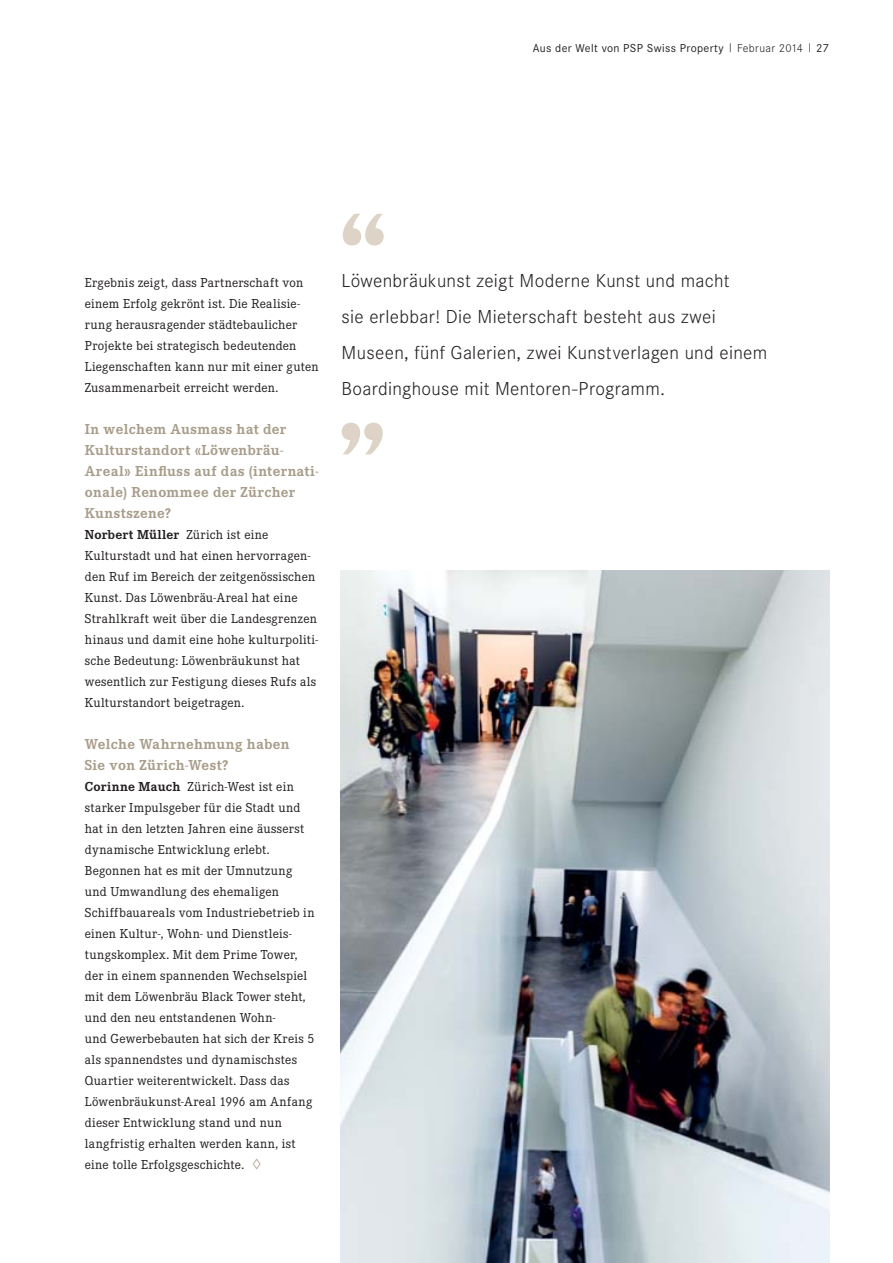
<style>
.page{position:relative;width:893px;height:1263px;background:#fff}
.page>*{position:absolute;margin:0;border:0;box-sizing:border-box;transform-origin:0 0}
.t1{font:700 135px "Corporate A";color:#ddd4c7}
.t2{font:300 19.5px/36px "Corporate S";letter-spacing:.015em;color:#231f20}
.t3{font:700 15px/21px "Corporate E";letter-spacing:.03em;color:#a89d8b}
.t4{font:13.5px/21px "Corporate E";letter-spacing:.02em;color:#231f20}
.t5{font:12px "Corporate S";letter-spacing:.03em;color:#231f20}
.s1{font-weight:300;font-size:9px}
.s2{font-weight:300}
.s3{font-weight:700}
.s4{font-size:15px;color:#a89d8b}
</style>
<div class="page">
<img style="left:340px;top:571px;width:489px;height:692px">
<p class="t5" style="left:533px;top:43px;width:298px">Aus der Welt von PSP Swiss Property <span class="s1">|</span> <span class="s2">Februar 2014</span> <span class="s1">|</span> 27</p>
<p class="t4" style="left:85px;top:273px;width:220px">Ergebnis zeigt, dass Partnerschaft von einem Erfolg gekrönt ist. Die Realisie&shy;rung herausragender städtebaulicher</p>
<p class="t4" style="left:85px;top:336px;width:235px">Projekte bei strategisch bedeutenden<br>Liegenschaften kann nur mit einer guten<br>Zusammenarbeit erreicht werden.</p>
<p class="t3" style="left:85px;top:419px;width:235px">In welchem Ausmass hat der<br>Kulturstandort «Löwenbräu-<br>Areal» Einfluss auf das (internati&shy;onale) Renommee der Zürcher<br>Kunstszene?</p>
<p class="t4" style="left:85px;top:525px;width:235px"><span class="s3">Norbert Müller</span> Zürich ist eine Kulturstadt und hat einen hervorragen&shy;den Ruf im Bereich der zeitgenössischen Kunst. Das Löwenbräu-Areal hat eine Strahlkraft weit über die Landesgrenzen hinaus und damit eine hohe kulturpoliti&shy;sche Bedeutung: Löwenbräukunst hat wesentlich zur Festigung dieses Rufs als Kulturstandort beigetragen.</p>
<p class="t3" style="left:85px;top:734px;width:206px">Welche Wahrnehmung haben<br>Sie von Zürich-West?</p>
<p class="t4" style="left:85px;top:777px;width:231px"><span class="s3">Corinne Mauch</span> Zürich-West ist ein starker Impulsgeber für die Stadt und hat in den letzten Jahren eine äusserst dynamische Entwicklung erlebt.<br>Begonnen hat es mit der Umnutzung und Umwandlung des ehemaligen Schiffbauareals vom Industriebetrieb in einen Kultur-, Wohn- und Dienstleis&shy;tungskomplex. Mit dem Prime Tower, der in einem spannenden Wechselspiel mit dem Löwenbräu Black Tower steht, und den neu entstandenen Wohn-<br>und Gewerbebauten hat sich der Kreis 5 als spannendstes und dynamischstes Quartier weiterentwickelt. Dass das Löwenbräukunst-Areal 1996 am Anfang dieser Entwicklung stand und nun langfristig erhalten werden kann, ist eine tolle Erfolgsgeschichte. <span class="s4">◊</span></p>
<h1 class="t1" style="left:336px;top:205px;width:56px">“</h1>
<h2 class="t2" style="left:341px;top:265px;width:427px">Löwenbräukunst zeigt Moderne Kunst und macht<br>sie erlebbar! Die Mieterschaft besteht aus zwei Museen, fünf Galerien, zwei Kunstverlagen und einem Boardinghouse mit Mentoren-Programm.</h2>
<h1 class="t1" style="left:335px;top:340px;width:56px">„</h1>
</div>
